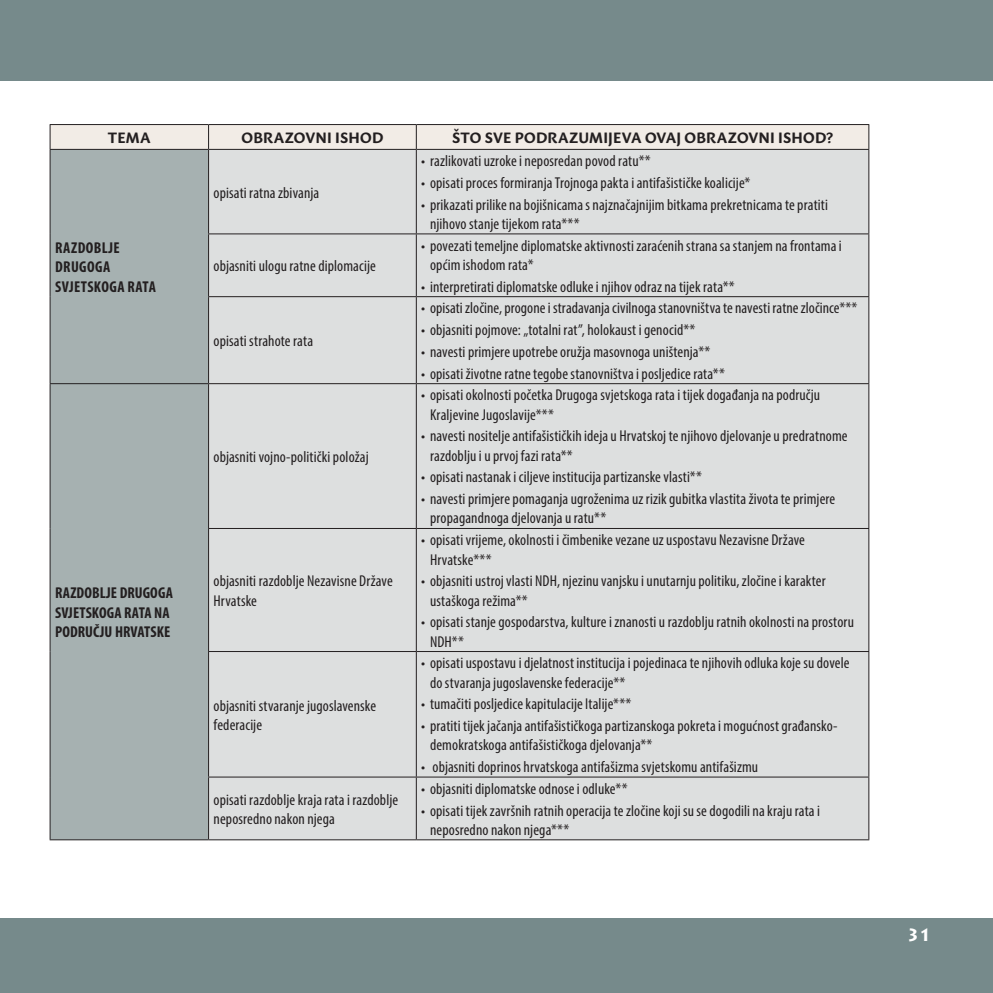
<style>
.page{position:relative;width:993px;height:993px;background:#fff}
.page>*{position:absolute;margin:0;border:0;box-sizing:border-box;transform-origin:0 0}
.t1{font:700 17.5px "Lithos Pro";color:#fff}
.t2{font:condensed 15.75px/19.2px "Myriad Pro";letter-spacing:.005em;color:#231f20}
.t3{font:700 condensed 15.75px/19.2px "Myriad Pro";letter-spacing:.01em;color:#231f20}
.t4{font:700 14.88px "Sharik Sans";letter-spacing:.015em;color:#231f20}
</style>
<div class="page">
<div style="left:0;top:0;width:992px;height:81px;background:#768a8b"></div>
<div style="left:0;top:918px;width:992px;height:74px;background:#768a8b"></div>
<div style="left:51px;top:150px;width:157px;height:689px;background:#a6b1b1"></div>
<div style="left:209px;top:150px;width:659px;height:689px;background:#dddfdf"></div>
<svg style="left:50px;top:124px;width:819px;height:25px;background:#e7e2dc"></svg>
<hr style="left:50px;top:149px;width:158px;height:1px;background:#231f20">
<hr style="left:208px;top:149px;width:208px;height:1px;background:#231f20">
<hr style="left:416px;top:149px;width:453px;height:1px;background:#231f20">
<hr style="left:50px;top:150px;width:1px;height:84px;background:#231f20">
<hr style="left:50px;top:234px;width:1px;height:62px;background:#231f20">
<hr style="left:50px;top:296px;width:1px;height:87px;background:#231f20">
<hr style="left:50px;top:383px;width:158px;height:1px;background:#231f20">
<hr style="left:50px;top:384px;width:1px;height:144px;background:#231f20">
<hr style="left:50px;top:528px;width:1px;height:123px;background:#231f20">
<hr style="left:50px;top:651px;width:1px;height:125px;background:#231f20">
<hr style="left:50px;top:776px;width:1px;height:63px;background:#231f20">
<hr style="left:50px;top:839px;width:158px;height:1px;background:#231f20">
<hr style="left:208px;top:150px;width:1px;height:83px;background:#231f20">
<hr style="left:416px;top:150px;width:1px;height:83px;background:#231f20">
<hr style="left:868px;top:150px;width:1px;height:83px;background:#231f20">
<hr style="left:208px;top:233px;width:208px;height:1px;background:#231f20">
<hr style="left:208px;top:234px;width:1px;height:62px;background:#231f20">
<hr style="left:416px;top:233px;width:453px;height:1px;background:#231f20">
<hr style="left:416px;top:234px;width:1px;height:62px;background:#231f20">
<hr style="left:868px;top:234px;width:1px;height:62px;background:#231f20">
<hr style="left:208px;top:296px;width:208px;height:1px;background:#231f20">
<hr style="left:208px;top:297px;width:1px;height:86px;background:#231f20">
<hr style="left:416px;top:296px;width:453px;height:1px;background:#231f20">
<hr style="left:416px;top:297px;width:1px;height:86px;background:#231f20">
<hr style="left:868px;top:297px;width:1px;height:86px;background:#231f20">
<hr style="left:208px;top:383px;width:208px;height:1px;background:#231f20">
<hr style="left:208px;top:384px;width:1px;height:144px;background:#231f20">
<hr style="left:416px;top:383px;width:453px;height:1px;background:#231f20">
<hr style="left:416px;top:384px;width:1px;height:144px;background:#231f20">
<hr style="left:868px;top:384px;width:1px;height:144px;background:#231f20">
<hr style="left:208px;top:528px;width:208px;height:1px;background:#231f20">
<hr style="left:208px;top:528px;width:1px;height:123px;background:#231f20">
<hr style="left:416px;top:528px;width:453px;height:1px;background:#231f20">
<hr style="left:416px;top:528px;width:1px;height:123px;background:#231f20">
<hr style="left:868px;top:528px;width:1px;height:123px;background:#231f20">
<hr style="left:208px;top:651px;width:208px;height:1px;background:#231f20">
<hr style="left:208px;top:651px;width:1px;height:125px;background:#231f20">
<hr style="left:416px;top:651px;width:453px;height:1px;background:#231f20">
<hr style="left:416px;top:651px;width:1px;height:125px;background:#231f20">
<hr style="left:868px;top:651px;width:1px;height:125px;background:#231f20">
<hr style="left:208px;top:776px;width:208px;height:1px;background:#231f20">
<hr style="left:208px;top:777px;width:1px;height:62px;background:#231f20">
<hr style="left:416px;top:776px;width:453px;height:1px;background:#231f20">
<hr style="left:416px;top:777px;width:1px;height:62px;background:#231f20">
<hr style="left:868px;top:777px;width:1px;height:62px;background:#231f20">
<hr style="left:208px;top:839px;width:208px;height:1px;background:#231f20">
<hr style="left:416px;top:839px;width:453px;height:1px;background:#231f20">
<p class="t4" style="left:108px;top:127px;width:44px">TEMA</p>
<p class="t4" style="left:241px;top:127px;width:143px">OBRAZOVNI ISHOD</p>
<p class="t4" style="left:452px;top:127px;width:382px">ŠTO SVE PODRAZUMIJEVA OVAJ OBRAZOVNI ISHOD?</p>
<p class="t3" style="left:55px;top:238px;width:102px">RAZDOBLJE<br>DRUGOGA<br>SVJETSKOGA RATA</p>
<p class="t3" style="left:55px;top:583px;width:119px">RAZDOBLJE DRUGOGA<br>SVJETSKOGA RATA NA<br>PODRUČJU HRVATSKE</p>
<p class="t2" style="left:213px;top:182px;width:107px">opisati ratna zbivanja</p>
<p class="t2" style="left:213px;top:256px;width:164px">objasniti ulogu ratne diplomacije</p>
<p class="t2" style="left:213px;top:331px;width:101px">opisati strahote rata</p>
<p class="t2" style="left:213px;top:447px;width:157px">objasniti vojno-politički položaj</p>
<p class="t2" style="left:213px;top:571px;width:181px">objasniti razdoblje Nezavisne Države<br>Hrvatske</p>
<p class="t2" style="left:213px;top:695px;width:164px">objasniti stvaranje jugoslavenske federacije</p>
<p class="t2" style="left:213px;top:789px;width:186px">opisati razdoblje kraja rata i razdoblje neposredno nakon njega</p>
<p class="t2" style="left:421px;top:151px;width:231px">• razlikovati uzroke i neposredan povod ratu**</p>
<p class="t2" style="left:421px;top:173px;width:330px">• opisati proces formiranja Trojnoga pakta i antifašističke koalicije*</p>
<p class="t2" style="left:430px;top:194px;width:399px;text-indent:-9px">• prikazati prilike na bojišnicama s najznačajnijim bitkama prekretnicama te pratiti njihovo stanje tijekom rata***</p>
<p class="t2" style="left:430px;top:235px;width:413px;text-indent:-9px">• povezati temeljne diplomatske aktivnosti zaraćenih strana sa stanjem na frontama i općim ishodom rata*</p>
<p class="t2" style="left:421px;top:276px;width:315px">• interpretirati diplomatske odluke i njihov odraz na tijek rata**</p>
<p class="t2" style="left:421px;top:298px;width:437px">• opisati zločine, progone i stradavanja civilnoga stanovništva te navesti ratne zločince***</p>
<p class="t2" style="left:421px;top:320px;width:275px">• objasniti pojmove: „totalni rat”, holokaust i genocid**</p>
<p class="t2" style="left:421px;top:342px;width:290px">• navesti primjere upotrebe oružja masovnoga uništenja**</p>
<p class="t2" style="left:421px;top:363px;width:305px">• opisati životne ratne tegobe stanovništva i posljedice rata**</p>
<p class="t2" style="left:430px;top:385px;width:391px;text-indent:-9px">• opisati okolnosti početka Drugoga svjetskoga rata i tijek događanja na području<br>Kraljevine Jugoslavije***</p>
<p class="t2" style="left:430px;top:426px;width:419px;text-indent:-9px">• navesti nositelje antifašističkih ideja u Hrvatskoj te njihovo djelovanje u predratnome razdoblju i u prvoj fazi rata**</p>
<p class="t2" style="left:421px;top:467px;width:282px">• opisati nastanak i ciljeve institucija partizanske vlasti**</p>
<p class="t2" style="left:430px;top:489px;width:406px;text-indent:-9px">• navesti primjere pomaganja ugroženima uz rizik gubitka vlastita života te primjere propagandnoga djelovanja u ratu**</p>
<p class="t2" style="left:430px;top:530px;width:376px;text-indent:-9px">• opisati vrijeme, okolnosti i čimbenike vezane uz uspostavu Nezavisne Države<br>Hrvatske***</p>
<p class="t2" style="left:430px;top:571px;width:397px;text-indent:-9px">• objasniti ustroj vlasti NDH, njezinu vanjsku i unutarnju politiku, zločine i karakter ustaškoga režima**</p>
<p class="t2" style="left:430px;top:612px;width:425px;text-indent:-9px">• opisati stanje gospodarstva, kulture i znanosti u razdoblju ratnih okolnosti na prostoru<br>NDH**</p>
<p class="t2" style="left:430px;top:653px;width:421px;text-indent:-9px">• opisati uspostavu i djelatnost institucija i pojedinaca te njihovih odluka koje su dovele do stvaranja jugoslavenske federacije**</p>
<p class="t2" style="left:421px;top:694px;width:212px">• tumačiti posljedice kapitulacije Italije***</p>
<p class="t2" style="left:430px;top:715px;width:409px;text-indent:-9px">• pratiti tijek jačanja antifašističkoga partizanskoga pokreta i mogućnost građansko&shy;demokratskoga antifašističkoga djelovanja**</p>
<p class="t2" style="left:421px;top:756px;width:338px">• objasniti doprinos hrvatskoga antifašizma svjetskomu antifašizmu</p>
<p class="t2" style="left:421px;top:778px;width:208px">• objasniti diplomatske odnose i odluke**</p>
<p class="t2" style="left:430px;top:800px;width:391px;text-indent:-9px">• opisati tijek završnih ratnih operacija te zločine koji su se dogodili na kraju rata i neposredno nakon njega***</p>
<p class="t1" style="left:906px;top:924px;width:26px">31</p>
</div>
